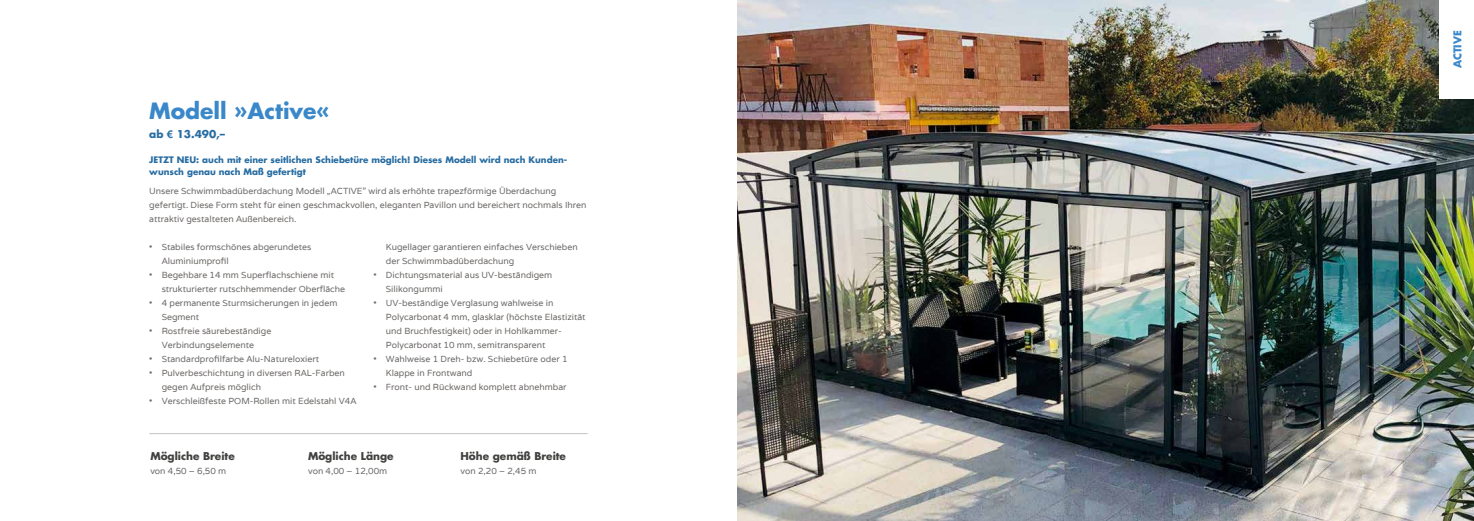
<style>
.page{position:relative;width:1474px;height:521px;background:#fff}
.page>*{position:absolute;margin:0;border:0;box-sizing:border-box;transform-origin:0 0}
.t1{font:700 21.88px "Futura";color:#3a88c9}
.t2{font:700 10.5px "Futura";color:#41413f}
.t3{font:700 10.5px "Futura";color:#286da2}
.t4{font:700 10.5px "Futura";color:#3a88c9}
.t5{font:8.75px/14px "Varela";color:#6c6967}
.t6{font:700 8.75px/12.6px "Futura";color:#286da2}
.s1{font-family:"Arial"}
</style>
<div class="page">
<img style="left:737px;top:0;width:736px;height:521px">
<div style="left:1439px;top:0;width:34px;height:99px;background:#fff"></div>
<hr style="left:149px;top:433px;width:438px;height:1px;background:#c2c2c2">
<h1 class="t1" style="left:149px;top:96px;width:182px">Modell »Active«</h1>
<p class="t3" style="left:149px;top:127px;width:77px">ab <span class="s1">€</span> 13.490,–</p>
<p class="t6" style="left:149px;top:153px;width:419px">JETZT NEU: auch mit einer seitlichen Schiebetüre möglich! Dieses Modell wird nach Kunden&shy;wunsch genau nach Maß gefertigt</p>
<p class="t5" style="left:149px;top:184px;width:439px">Unsere Schwimmbadüberdachung Modell „ACTIVE” wird als erhöhte trapezförmige Überdachung gefertigt. Diese Form steht für einen geschmackvollen, eleganten Pavillon und bereichert nochmals Ihren attraktiv gestalteten Außenbereich.</p>
<p class="t5" style="left:162px;top:239px;width:151px;text-indent:-12px">• Stabiles formschönes abgerundetes<br>Aluminiumprofil</p>
<p class="t5" style="left:162px;top:267px;width:185px;text-indent:-12px">• Begehbare 14 mm Superflachschiene mit strukturierter rutschhemmender Oberfläche</p>
<p class="t5" style="left:162px;top:295px;width:177px;text-indent:-12px">• 4 permanente Sturmsicherungen in jedem<br>Segment</p>
<p class="t5" style="left:149px;top:323px;width:124px;text-align:center">• Rostfreie säurebeständige<br>Verbindungselemente</p>
<p class="t5" style="left:149px;top:351px;width:171px">• Standardprofilfarbe Alu-Natureloxiert</p>
<p class="t5" style="left:162px;top:365px;width:185px;text-indent:-12px">• Pulverbeschichtung in diversen RAL-Farben gegen Aufpreis möglich</p>
<p class="t5" style="left:149px;top:393px;width:209px">• Verschleißfeste POM-Rollen mit Edelstahl V4A</p>
<p class="t5" style="left:386px;top:239px;width:193px">Kugellager garantieren einfaches Verschieben der Schwimmbadüberdachung</p>
<p class="t5" style="left:386px;top:267px;width:168px;text-indent:-12px">• Dichtungsmaterial aus UV-beständigem<br>Silikongummi</p>
<p class="t5" style="left:386px;top:295px;width:201px;text-indent:-12px">• UV-beständige Verglasung wahlweise in Polycarbonat 4 mm, glasklar (höchste Elastizität und Bruchfestigkeit) oder in Hohlkammer-Polycarbonat 10 mm, semitransparent</p>
<p class="t5" style="left:386px;top:351px;width:183px;text-indent:-12px">• Wahlweise 1 Dreh- bzw. Schiebetüre oder 1<br>Klappe in Frontwand</p>
<p class="t5" style="left:373px;top:379px;width:195px">• Front- und Rückwand komplett abnehmbar</p>
<p class="t2" style="left:150px;top:449px;width:86px">Mögliche Breite</p>
<p class="t5" style="left:150px;top:464px;width:77px">von 4,50 – 6,50 m</p>
<p class="t2" style="left:308px;top:449px;width:87px">Mögliche Länge</p>
<p class="t5" style="left:308px;top:464px;width:81px">von 4,00 – 12,00m</p>
<p class="t2" style="left:460px;top:449px;width:107px">Höhe gemäß Breite</p>
<p class="t5" style="left:460px;top:464px;width:77px">von 2,20 – 2,45 m</p>
<p class="t4" style="left:1450px;top:68px;width:39px;rotate:-90deg">ACTIVE</p>
</div>
